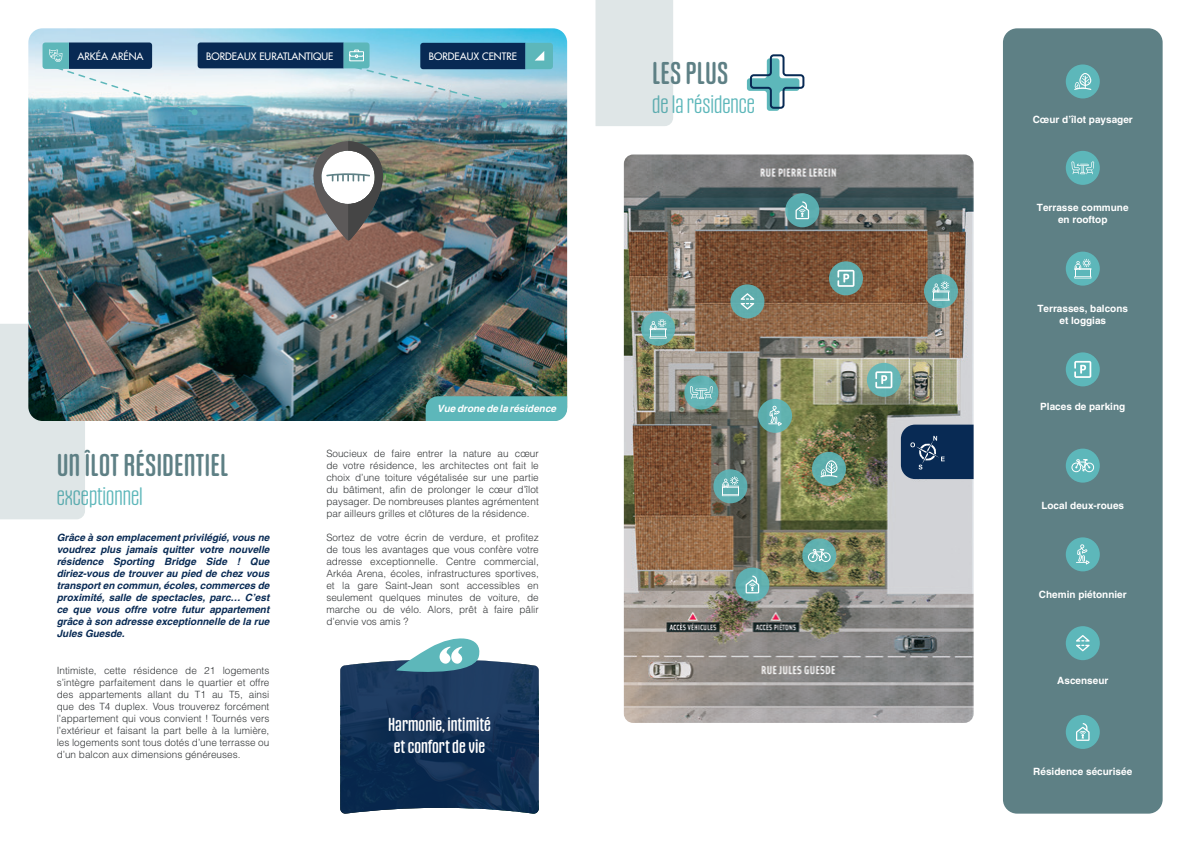
<style>
.page{position:relative;width:1191px;height:842px;background:#fff}
.page>*{position:absolute;margin:0;border:0;box-sizing:border-box;transform-origin:0 0}
.t1{font:30px "Gothiks Round";color:#5e8085}
.t2{font:300 24px "Gothiks Round";color:#5db7ba}
.t3{font:18px/21.6px "Gothiks Round";color:#fff;text-align:center}
.Paragraphe{font:300 10px/12px "Helvetica";color:#333638;text-align:justify}
.t4{font:italic 700 10px/12px "Helvetica";color:#082a54;text-align:justify}
.t5{font:700 10px/12px "Helvetica";color:#fff;text-align:center}
.texte{font:10px "Futura";color:#fff}
.t6{font:italic 700 10px "Helvetica";color:#fff}
</style>
<div class="page">
<div style="left:1003px;top:28px;width:159px;height:786px;background:#5e8085;border-radius:14px"></div>
<img style="left:624px;top:154px;width:349px;height:569px">
<svg style="left:340px;top:638px;width:199px;height:176px;background:#355270"></svg>
<svg style="left:747px;top:54px;width:58px;height:57px"></svg>
<svg style="left:901px;top:425px;width:72px;height:54px;background:#15355d"></svg>
<div style="left:0;top:324px;width:85px;height:195px;background:#dfe6e7"></div>
<div style="left:595px;top:0;width:78px;height:126px;background:#dfe6e7"></div>
<img style="left:28px;top:28px;width:539px;height:393px">
<div style="left:425px;top:396px;width:142px;height:25px;background:#5db7ba"></div>
<div style="left:1065px;top:64px;width:34px;height:34px;background:#5db7ba;border-radius:50%"></div>
<svg style="left:1074px;top:73px;width:17px;height:17px"></svg>
<div style="left:1065px;top:151px;width:34px;height:34px;background:#5db7ba;border-radius:50%"></div>
<svg style="left:1071px;top:161px;width:23px;height:13px"></svg>
<div style="left:1065px;top:252px;width:34px;height:34px;background:#5db7ba;border-radius:50%"></div>
<svg style="left:1074px;top:259px;width:17px;height:19px"></svg>
<div style="left:1065px;top:352px;width:34px;height:34px;background:#5db7ba;border-radius:50%"></div>
<svg style="left:1074px;top:361px;width:17px;height:17px"></svg>
<div style="left:1065px;top:449px;width:34px;height:34px;background:#5db7ba;border-radius:50%"></div>
<svg style="left:1071px;top:459px;width:23px;height:13px"></svg>
<div style="left:1065px;top:537px;width:34px;height:34px;background:#5db7ba;border-radius:50%"></div>
<svg style="left:1076px;top:544px;width:13px;height:20px"></svg>
<div style="left:1065px;top:626px;width:34px;height:34px;background:#5db7ba;border-radius:50%"></div>
<svg style="left:1076px;top:635px;width:13px;height:16px"></svg>
<div style="left:1065px;top:715px;width:34px;height:34px;background:#5db7ba;border-radius:50%"></div>
<svg style="left:1076px;top:723px;width:13px;height:18px"></svg>
<div style="left:812px;top:452px;width:34px;height:34px;background:#5eafad;border-radius:50%"></div>
<svg style="left:820px;top:460px;width:17px;height:17px"></svg>
<div style="left:684px;top:376px;width:34px;height:34px;background:#63b2b3;border-radius:50%"></div>
<svg style="left:690px;top:386px;width:22px;height:13px"></svg>
<svg style="left:829px;top:261px;width:34px;height:34px"></svg>
<svg style="left:837px;top:270px;width:17px;height:17px"></svg>
<svg style="left:867px;top:363px;width:34px;height:34px"></svg>
<svg style="left:875px;top:371px;width:17px;height:17px"></svg>
<div style="left:802px;top:538px;width:34px;height:34px;background:#61b1af;border-radius:50%"></div>
<svg style="left:808px;top:549px;width:23px;height:13px"></svg>
<svg style="left:758px;top:399px;width:34px;height:34px"></svg>
<svg style="left:768px;top:406px;width:14px;height:20px"></svg>
<svg style="left:735px;top:567px;width:34px;height:34px"></svg>
<svg style="left:745px;top:576px;width:14px;height:17px"></svg>
<svg style="left:785px;top:193px;width:34px;height:34px"></svg>
<svg style="left:795px;top:201px;width:14px;height:18px"></svg>
<svg style="left:313px;top:139px;width:70px;height:102px"></svg>
<svg style="left:43px;top:42px;width:510px;height:73px;background:#88abbd"></svg>
<div style="left:641px;top:312px;width:34px;height:34px;background:#64b4b4;border-radius:50%"></div>
<hr style="left:649px;top:336px;width:17px;height:3px;background:#fff">
<svg style="left:649px;top:319px;width:17px;height:19px"></svg>
<div style="left:924px;top:274px;width:34px;height:34px;background:#60aeb0;border-radius:50%"></div>
<svg style="left:932px;top:281px;width:17px;height:20px"></svg>
<svg style="left:713px;top:469px;width:34px;height:34px"></svg>
<svg style="left:722px;top:476px;width:17px;height:20px"></svg>
<div style="left:730px;top:284px;width:34px;height:34px;background:#60acac;border-radius:50%"></div>
<svg style="left:740px;top:293px;width:14px;height:17px"></svg>
<p class="texte" style="left:77px;top:50px;width:68px">ARKÉA ARÉNA</p>
<p class="texte" style="left:206px;top:50px;width:129px">BORDEAUX EURATLANTIQUE</p>
<p class="texte" style="left:429px;top:50px;width:90px">BORDEAUX CENTRE</p>
<p class="t1" style="left:652px;top:55px;width:78px">LES PLUS</p>
<p class="t2" style="left:652px;top:90px;width:104px">de la résidence</p>
<p class="t1" style="left:57px;top:448px;width:173px">UN ÎLOT RÉSIDENTIEL</p>
<p class="t2" style="left:57px;top:483px;width:87px">exceptionnel</p>
<p class="t4" style="left:57px;top:531px;width:214px">Grâce à son emplacement privilégié, vous ne voudrez plus jamais quitter votre nouvelle résidence Sporting Bridge Side ! Que diriez-vous de trouver au pied de chez vous transport en commun, écoles, commerces de proximité, salle de spectacles, parc… C’est ce que vous offre votre futur appartement grâce à son adresse exceptionnelle de la rue Jules Guesde.</p>
<p class="Paragraphe" style="left:57px;top:664px;width:214px">Intimiste, cette résidence de 21 logements s’intègre parfaitement dans le quartier et offre des appartements allant du T1 au T5, ainsi que des T4 duplex. Vous trouverez forcément l’appartement qui vous convient ! Tournés vers l’extérieur et faisant la part belle à la lumière, les logements sont tous dotés d’une terrasse ou d’un balcon aux dimensions généreuses.</p>
<p class="t6" style="left:437px;top:403px;width:121px">Vue drone de la résidence</p>
<p class="Paragraphe" style="left:326px;top:447px;width:214px">Soucieux de faire entrer la nature au cœur de votre résidence, les architectes ont fait le choix d’une toiture végétalisée sur une partie du bâtiment, afin de prolonger le cœur d’îlot paysager. De nombreuses plantes agrémentent par ailleurs grilles et clôtures de la résidence.</p>
<p class="Paragraphe" style="left:326px;top:531px;width:214px">Sortez de votre écrin de verdure, et profitez de tous les avantages que vous confère votre adresse exceptionnelle. Centre commercial, Arkéa Arena, écoles, infrastructures sportives, et la gare Saint-Jean sont accessibles en seulement quelques minutes de voiture, de marche ou de vélo. Alors, prêt à faire pâlir d’envie vos amis ?</p>
<p class="t3" style="left:388px;top:713px;width:104px">Harmonie, intimité et confort de vie</p>
<p class="t5" style="left:1032px;top:113px;width:102px">Cœur d’îlot paysager</p>
<p class="t5" style="left:1037px;top:202px;width:93px">Terrasse commune en rooftop</p>
<p class="t5" style="left:1037px;top:302px;width:92px">Terrasses, balcons et loggias</p>
<p class="t5" style="left:1040px;top:401px;width:87px">Places de parking</p>
<p class="t5" style="left:1041px;top:499px;width:84px">Local deux-roues</p>
<p class="t5" style="left:1038px;top:588px;width:89px">Chemin piétonnier</p>
<p class="t5" style="left:1057px;top:674px;width:53px">Ascenseur</p>
<p class="t5" style="left:1033px;top:766px;width:100px">Résidence sécurisée</p>
</div>
